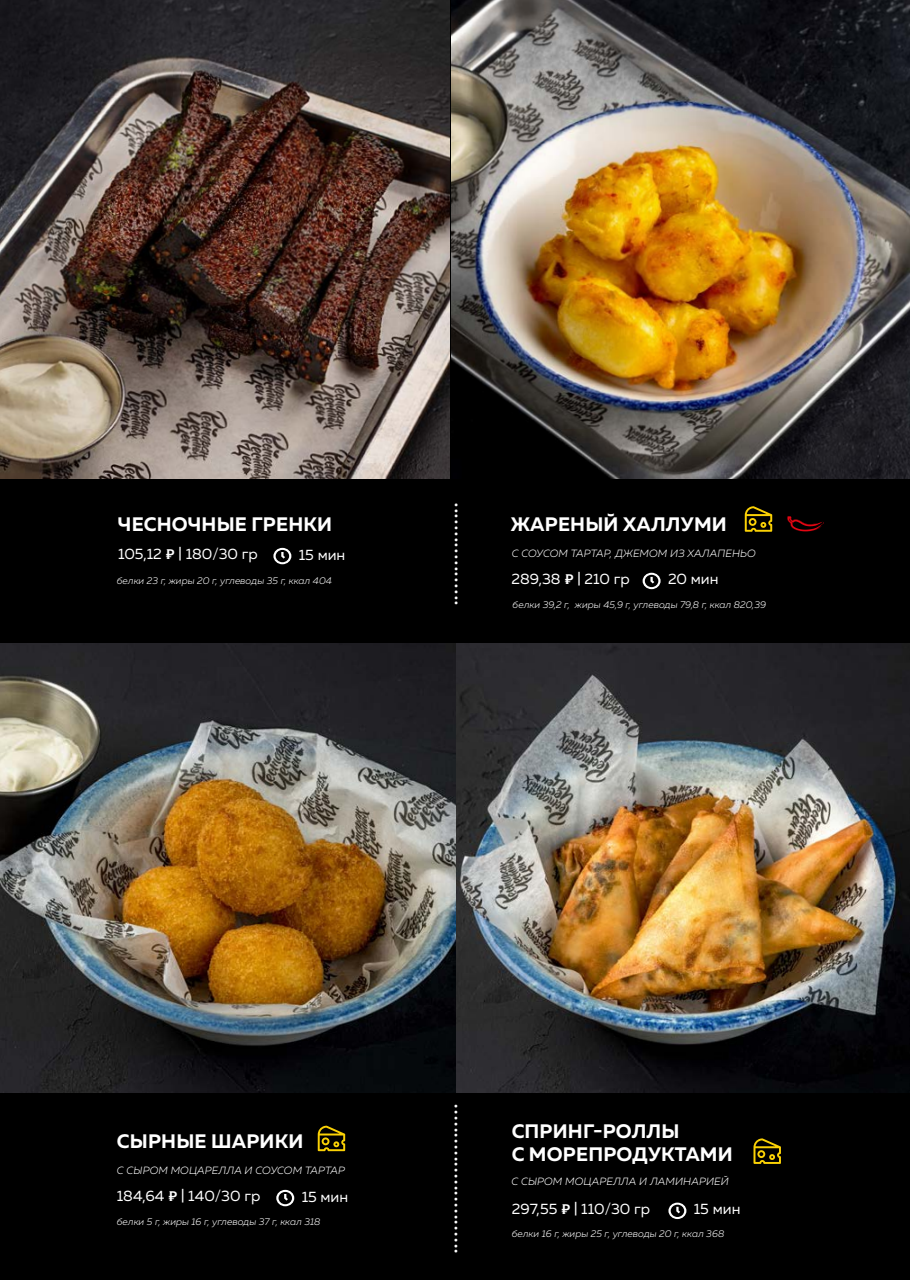
<style>
.page{position:relative;width:910px;height:1280px;background:#fff}
.page>*{position:absolute;margin:0;border:0;box-sizing:border-box;transform-origin:0 0}
.t1{font:27px "Muller";color:#fff}
.t2{font:700 19.5px/23.4px "Muller";letter-spacing:.01em;color:#fff}
.t3{font:15px "Muller";color:#fff}
.t4{font:italic 300 10.5px "Muller";letter-spacing:.01em;color:#fff}
.t5{font:italic 300 9.75px "Muller";color:#fff}
.s1{font-family:"PT Rouble Decorative"}
</style>
<div class="page">
<img style="left:0;top:643px;width:457px;height:451px">
<img style="left:457px;top:643px;width:453px;height:451px">
<img style="left:0;top:0;width:451px;height:479px">
<img style="left:451px;top:0;width:459px;height:479px">
<div style="left:0;top:479px;width:910px;height:164px;background:#000"></div>
<div style="left:0;top:1094px;width:910px;height:186px;background:#000"></div>
<svg style="left:273px;top:548px;width:18px;height:16px"></svg>
<svg style="left:276px;top:1190px;width:18px;height:16px"></svg>
<svg style="left:643px;top:573px;width:18px;height:16px"></svg>
<svg style="left:745px;top:506px;width:27px;height:26px"></svg>
<svg style="left:787px;top:516px;width:37px;height:16px"></svg>
<svg style="left:668px;top:1202px;width:18px;height:17px"></svg>
<svg style="left:318px;top:1126px;width:27px;height:25px"></svg>
<svg style="left:753px;top:1138px;width:28px;height:26px"></svg>
<h2 class="t2" style="left:118px;top:512px;width:216px">ЧЕСНОЧНЫЕ ГРЕНКИ</h2>
<h3 class="t3" style="left:118px;top:545px;width:141px">105,12 <span class="s1">У</span> | 180/30 гр</h3>
<h3 class="t3" style="left:299px;top:545px;width:48px">15 мин</h3>
<p class="t5" style="left:117px;top:575px;width:217px">белки 23 г, жиры 20 г, углеводы 35 г, ккал 404</p>
<h1 class="t1" style="left:481px;top:502px;width:106px;rotate:90deg">..................</h1>
<h2 class="t2" style="left:511px;top:512px;width:217px">ЖАРЕНЫЙ ХАЛЛУМИ</h2>
<p class="t4" style="left:512px;top:547px;width:246px">С СОУСОМ ТАРТАР, ДЖЕМОМ ИЗ ХАЛАПЕНЬО</p>
<h3 class="t3" style="left:512px;top:569px;width:120px">289,38 <span class="s1">У</span> | 210 гр</h3>
<h3 class="t3" style="left:668px;top:570px;width:52px">20 мин</h3>
<p class="t5" style="left:513px;top:598px;width:255px">белки 39,2 г, жиры 45,9 г, углеводы 79,8 г, ккал 820,39</p>
<h2 class="t2" style="left:117px;top:1129px;width:188px">СЫРНЫЕ ШАРИКИ</h2>
<p class="t4" style="left:117px;top:1164px;width:230px">С СЫРОМ МОЦАРЕЛЛА И СОУСОМ ТАРТАР</p>
<h3 class="t3" style="left:117px;top:1187px;width:145px">184,64 <span class="s1">У</span> | 140/30 гр</h3>
<h3 class="t3" style="left:302px;top:1187px;width:48px">15 мин</h3>
<p class="t5" style="left:117px;top:1216px;width:205px">белки 5 г, жиры 16 г, углеводы 37 г, ккал 318</p>
<h1 class="t1" style="left:431px;top:1254px;width:152px;rotate:-90deg">..........................</h1>
<h2 class="t2" style="left:512px;top:1119px;width:223px">СПРИНГ-РОЛЛЫ<br>С МОРЕПРОДУКТАМИ</h2>
<h3 class="t3" style="left:512px;top:1199px;width:140px">297,55 <span class="s1">У</span> | 110/30 гр</h3>
<h3 class="t3" style="left:694px;top:1200px;width:48px">15 мин</h3>
<p class="t4" style="left:511px;top:1175px;width:219px">С СЫРОМ МОЦАРЕЛЛА И ЛАМИНАРИЕЙ</p>
<p class="t5" style="left:512px;top:1228px;width:214px">белки 16 г, жиры 25 г, углеводы 20 г, ккал 368</p>
</div>
